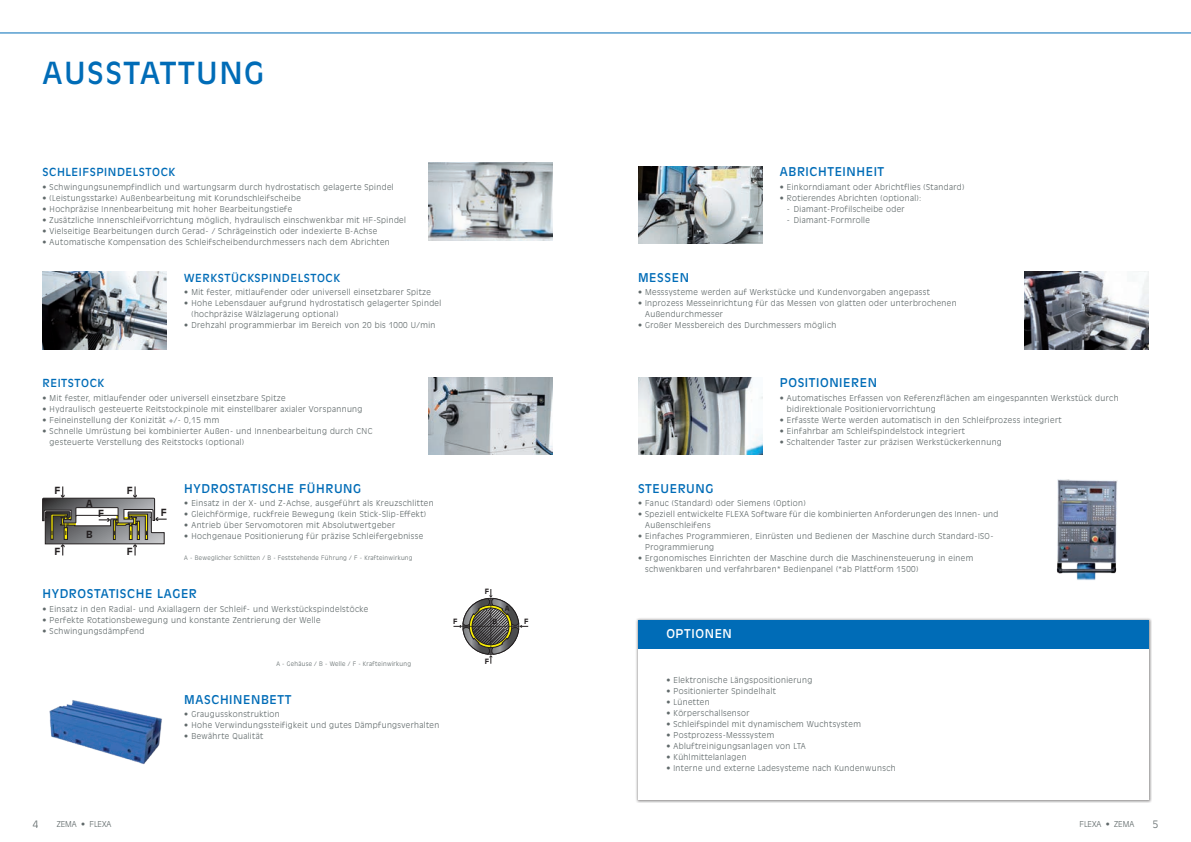
<style>
.page{position:relative;width:1191px;height:842px;background:#fff}
.page>*{position:absolute;margin:0;border:0;box-sizing:border-box;transform-origin:0 0}
.t1{font:30px "Antique Olive CE";letter-spacing:.05em;color:#006cb7}
.t2{font:12px "Antique Olive CE";letter-spacing:.05em;color:#006cb7}
.t3{font:12px "Antique Olive CE";letter-spacing:.05em;color:#fff}
.t4{font:11px "Antique Olive CE";letter-spacing:.05em;color:#006cb7}
.t5{font:300 10px "Antique Olive";color:#60696a}
.t6{font:700 9.8px "Antique Olive Std";color:#231f20}
.t7{font:300 8px/11px "Antique Olive CE";letter-spacing:.05em;color:#60696a}
.t8{font:300 8px "Antique Olive";color:#60696a}
.t9{font:700 7.2px "Antique Olive Std";color:#231f20}
.t10{font:300 6px "Antique Olive CE";letter-spacing:.05em;color:#60696a}
</style>
<div class="page">
<img style="left:428px;top:163px;width:125px;height:77px">
<img style="left:43px;top:272px;width:124px;height:77px">
<img style="left:428px;top:377px;width:125px;height:77px">
<svg style="left:453px;top:589px;width:75px;height:75px"></svg>
<svg style="left:472px;top:608px;width:37px;height:37px"></svg>
<svg style="left:43px;top:486px;width:124px;height:69px"></svg>
<img style="left:638px;top:166px;width:124px;height:78px">
<img style="left:638px;top:377px;width:124px;height:77px">
<img style="left:1056px;top:479px;width:62px;height:101px">
<img style="left:49px;top:700px;width:113px;height:65px">
<img style="left:1024px;top:272px;width:124px;height:77px">
<hr style="left:0;top:33px;width:1191px;height:1px;background:#006cb7">
<div style="left:635px;top:617px;width:516px;height:186px;background:#231f20;opacity:.5"></div>
<div style="left:638px;top:620px;width:510px;height:179px;background:#fff"></div>
<div style="left:638px;top:620px;width:510px;height:28px;background:#006cb7"></div>
<h1 class="t1" style="left:43px;top:55px;width:223px">AUSSTATTUNG</h1>
<h3 class="t4" style="left:43px;top:166px;width:134px">SCHLEIFSPINDELSTOCK</h3>
<p class="t7" style="left:43px;top:181px;width:352px">• Schwingungsunempfindlich und wartungsarm durch hydrostatisch gelagerte Spindel</p>
<p class="t7" style="left:43px;top:192px;width:260px">• (Leistungsstarke) Außenbearbeitung mit Korundschleifscheibe</p>
<p class="t7" style="left:43px;top:203px;width:251px">• Hochpräzise Innenbearbeitung mit hoher Bearbeitungstiefe</p>
<p class="t7" style="left:43px;top:214px;width:365px">• Zusätzliche Innenschleifvorrichtung möglich, hydraulisch einschwenkbar mit HF-Spindel</p>
<p class="t7" style="left:43px;top:225px;width:336px">• Vielseitige Bearbeitungen durch Gerad- / Schrägeinstich oder indexierte B-Achse</p>
<p class="t7" style="left:43px;top:236px;width:349px">• Automatische Kompensation des Schleifscheibendurchmessers nach dem Abrichten</p>
<h3 class="t4" style="left:184px;top:271px;width:157px">WERKSTÜCKSPINDELSTOCK</h3>
<p class="t7" style="left:184px;top:287px;width:248px">• Mit fester, mitlaufender oder universell einsetzbarer Spitze</p>
<p class="t7" style="left:191px;top:298px;width:251px;text-indent:-7px">• Hohe Lebensdauer aufgrund hydrostatisch gelagerter Spindel (hochpräzise Wälzlagerung optional)</p>
<p class="t7" style="left:184px;top:320px;width:253px">• Drehzahl programmierbar im Bereich von 20 bis 1000 U/min</p>
<h3 class="t4" style="left:43px;top:377px;width:63px">REITSTOCK</h3>
<p class="t7" style="left:43px;top:392px;width:245px">• Mit fester, mitlaufender oder universell einsetzbare Spitze</p>
<p class="t7" style="left:43px;top:403px;width:321px">• Hydraulisch gesteuerte Reitstockpinole mit einstellbarer axialer Vorspannung</p>
<p class="t7" style="left:43px;top:414px;width:178px">• Feineinstellung der Konizität +/- 0,15 mm</p>
<p class="t7" style="left:50px;top:425px;width:324px;text-indent:-7px">• Schnelle Umrüstung bei kombinierter Außen- und Innenbearbeitung durch CNC gesteuerte Verstellung des Reitstocks (optional)</p>
<p class="t6" style="left:55px;top:484px;width:7px">F</p>
<p class="t6" style="left:55px;top:546px;width:7px">F</p>
<p class="t6" style="left:86px;top:497px;width:8px">A</p>
<p class="t6" style="left:86px;top:529px;width:8px">B</p>
<p class="t6" style="left:98px;top:507px;width:7px">F</p>
<p class="t6" style="left:127px;top:484px;width:7px">F</p>
<p class="t6" style="left:127px;top:546px;width:7px">F</p>
<p class="t6" style="left:161px;top:507px;width:7px">F</p>
<h2 class="t2" style="left:184px;top:481px;width:178px">HYDROSTATISCHE FÜHRUNG</h2>
<p class="t7" style="left:184px;top:498px;width:251px">• Einsatz in der X- und Z-Achse, ausgeführt als Kreuzschlitten</p>
<p class="t7" style="left:184px;top:509px;width:243px">• Gleichförmige, ruckfreie Bewegung (kein Stick-Slip-Effekt)</p>
<p class="t7" style="left:184px;top:520px;width:212px">• Antrieb über Servomotoren mit Absolutwertgeber</p>
<p class="t7" style="left:184px;top:531px;width:240px">• Hochgenaue Positionierung für präzise Schleifergebnisse</p>
<p class="t10" style="left:184px;top:554px;width:230px">A - Beweglicher Schlitten / B - Feststehende Führung / F - Krafteinwirkung</p>
<h2 class="t2" style="left:43px;top:587px;width:156px">HYDROSTATISCHE LAGER</h2>
<p class="t7" style="left:43px;top:603px;width:327px">• Einsatz in den Radial- und Axiallagern der Schleif- und Werkstückspindelstöcke</p>
<p class="t7" style="left:43px;top:614px;width:279px">• Perfekte Rotationsbewegung und konstante Zentrierung der Welle</p>
<p class="t7" style="left:43px;top:625px;width:103px">• Schwingungsdämpfend</p>
<p class="t10" style="left:276px;top:660px;width:136px">A - Gehäuse / B - Welle / F - Krafteinwirkung</p>
<h2 class="t2" style="left:184px;top:692px;width:109px">MASCHINENBETT</h2>
<p class="t7" style="left:184px;top:709px;width:97px">• Graugusskonstruktion</p>
<p class="t7" style="left:184px;top:720px;width:256px">• Hohe Verwindungssteifigkeit und gutes Dämpfungsverhalten</p>
<p class="t7" style="left:184px;top:731px;width:80px">• Bewährte Qualität</p>
<p class="t9" style="left:485px;top:587px;width:6px">F</p>
<p class="t9" style="left:505px;top:604px;width:6px">A</p>
<p class="t9" style="left:453px;top:617px;width:6px">F</p>
<p class="t9" style="left:524px;top:617px;width:6px">F</p>
<p class="t9" style="left:492px;top:617px;width:6px">B</p>
<p class="t9" style="left:485px;top:657px;width:6px">F</p>
<h2 class="t2" style="left:638px;top:270px;width:52px">MESSEN</h2>
<h2 class="t2" style="left:780px;top:165px;width:106px">ABRICHTEINHEIT</h2>
<p class="t7" style="left:780px;top:181px;width:186px">• Einkorndiamant oder Abrichtflies (Standard)</p>
<p class="t7" style="left:780px;top:192px;width:143px">• Rotierendes Abrichten (optional):</p>
<p class="t7" style="left:787px;top:203px;width:119px">- Diamant-Profilscheibe oder</p>
<p class="t7" style="left:787px;top:214px;width:84px">- Diamant-Formrolle</p>
<p class="t7" style="left:638px;top:287px;width:293px">• Messsysteme werden auf Werkstücke und Kundenvorgaben angepasst</p>
<p class="t7" style="left:645px;top:298px;width:313px;text-indent:-7px">• Inprozess Messeinrichtung für das Messen von glatten oder unterbrochenen<br>Außendurchmesser</p>
<p class="t7" style="left:638px;top:320px;width:200px">• Großer Messbereich des Durchmessers möglich</p>
<h2 class="t2" style="left:780px;top:376px;width:99px">POSITIONIEREN</h2>
<p class="t7" style="left:787px;top:392px;width:333px;text-indent:-7px">• Automatisches Erfassen von Referenzflächen am eingespannten Werkstück durch bidirektionale Positioniervorrichtung</p>
<p class="t7" style="left:780px;top:414px;width:283px">• Erfasste Werte werden automatisch in den Schleifprozess integriert</p>
<p class="t7" style="left:780px;top:425px;width:187px">• Einfahrbar am Schleifspindelstock integriert</p>
<p class="t7" style="left:780px;top:436px;width:223px">• Schaltender Taster zur präzisen Werkstückerkennung</p>
<h2 class="t2" style="left:638px;top:481px;width:77px">STEUERUNG</h2>
<p class="t7" style="left:638px;top:498px;width:169px">• Fanuc (Standard) oder Siemens (Option)</p>
<p class="t7" style="left:645px;top:509px;width:355px;text-indent:-7px">• Speziell entwickelte FLEXA Software für die kombinierten Anforderungen des Innen- und<br>Außenschleifens</p>
<p class="t7" style="left:645px;top:531px;width:350px;text-indent:-7px">• Einfaches Programmieren, Einrüsten und Bedienen der Maschine durch Standard-ISO-<br>Programmierung</p>
<p class="t7" style="left:645px;top:553px;width:330px;text-indent:-7px">• Ergonomisches Einrichten der Maschine durch die Maschinensteuerung in einem schwenkbaren und verfahrbaren* Bedienpanel (*ab Plattform 1500)</p>
<h2 class="t3" style="left:666px;top:626px;width:67px">OPTIONEN</h2>
<p class="t7" style="left:666px;top:675px;width:147px">• Elektronische Längspositionierung</p>
<p class="t7" style="left:666px;top:686px;width:111px">• Positionierter Spindelhalt</p>
<p class="t7" style="left:666px;top:697px;width:45px">• Lünetten</p>
<p class="t7" style="left:666px;top:708px;width:85px">• Körperschallsensor</p>
<p class="t7" style="left:666px;top:719px;width:196px">• Schleifspindel mit dynamischem Wuchtsystem</p>
<p class="t7" style="left:666px;top:730px;width:109px">• Postprozess-Messsystem</p>
<p class="t7" style="left:666px;top:741px;width:141px">• Abluftreinigungsanlagen von LTA</p>
<p class="t7" style="left:666px;top:752px;width:82px">• Kühlmittelanlagen</p>
<p class="t7" style="left:666px;top:763px;width:231px">• Interne und externe Ladesysteme nach Kundenwunsch</p>
<p class="t5" style="left:33px;top:818px;width:7px">4</p>
<p class="t8" style="left:57px;top:819px;width:56px">ZEMA • FLEXA</p>
<p class="t8" style="left:1079px;top:819px;width:56px">FLEXA • ZEMA</p>
<p class="t5" style="left:1152px;top:818px;width:7px">5</p>
</div>
